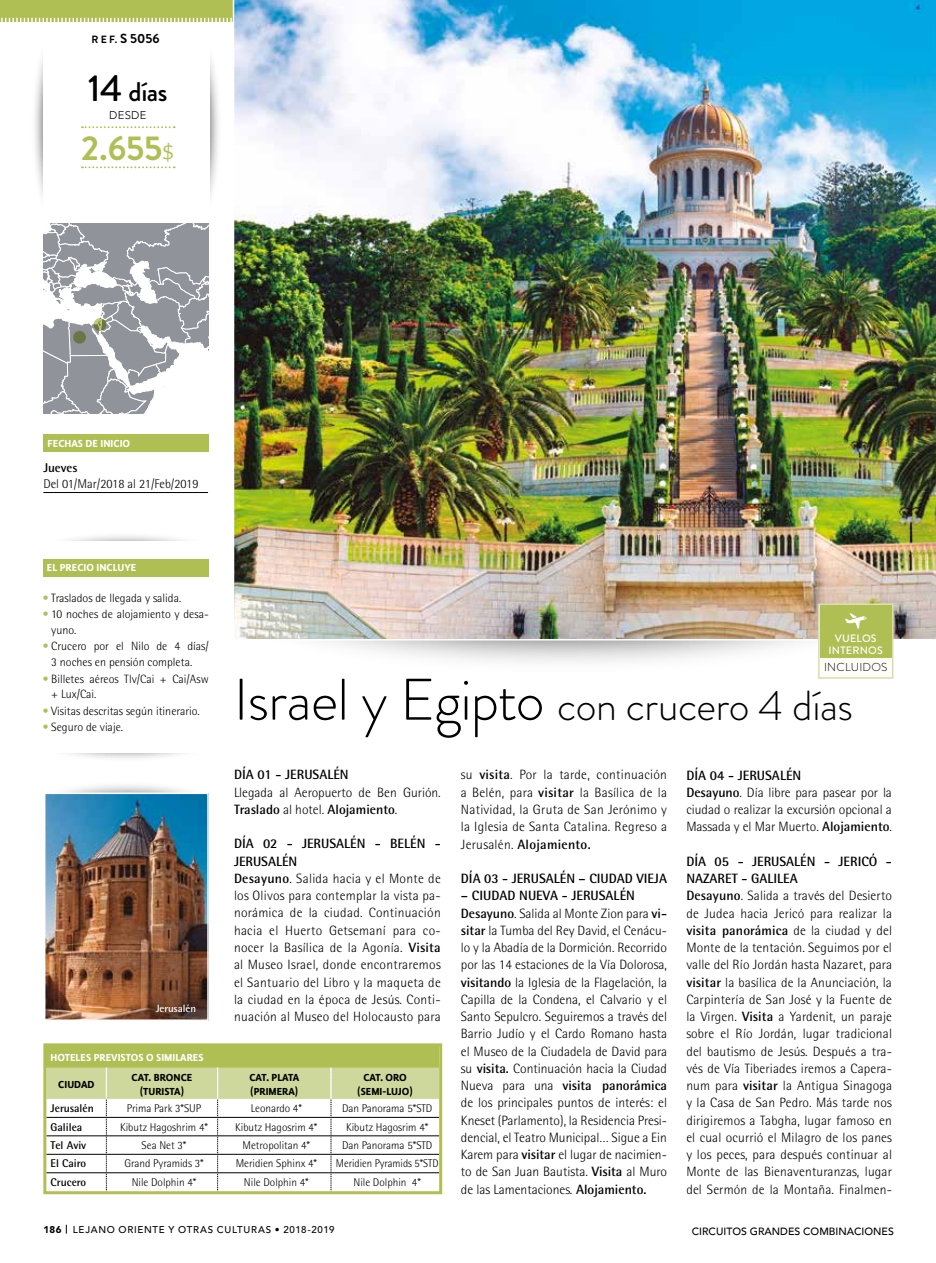
<style>
.page{position:relative;width:936px;height:1263px;background:#fff}
.page>*{position:absolute;margin:0;border:0;box-sizing:border-box;transform-origin:0 0}
.t1{font:300 42px "Brandon Grotesque";letter-spacing:-.015em;color:#000}
.t2{font:700 34.5px "Brandon Grotesque";color:#b0bf54}
.t3{font:500 27px "Brandon Grotesque";color:#000}
.t4{font:300 13.5px/17.2px "Rotis Semi Sans Std";letter-spacing:.01em;color:#000}
.t5{font:700 13.5px "Rotis Semi Sans Std";color:#000}
.t6{font:700 13.2px "Brandon Grotesque";color:#000}
.t7{font:300 12.75px "Rotis Semi Sans Std";color:#000}
.t8{font:700 12.75px "Rotis Semi Sans Std";color:#000}
.t9{font:300 12px/15.8px "Rotis Semi Sans Std";color:#000}
.t10{font:700 12px/14.4px "Lemon Sans Rnd";color:#000;text-align:center}
.t11{font:700 12px "Lemon Sans Rnd";color:#fff}
.t12{font:300 11.55px "Brandon Grotesque";letter-spacing:.02em;color:#000}
.t13{font:300 11.25px "Rotis Semi Sans Std";color:#000}
.t14{font:700 11.25px "Rotis Semi Sans Std";color:#000}
.t15{font:300 11.25px "Rotis Semi Sans Std";color:#000;scale:.96 1}
.t16{font:300 11.1px "Avenir LT Std";letter-spacing:.03em;color:#000}
.t17{font:500 10.65px/11.9px "Brandon Grotesque";letter-spacing:.02em;color:#fff;text-align:center}
.t18{font:500 10.5px "Avenir";color:#000}
.t19{font:700 10.5px "Rotis Semi Sans Std";color:#fff}
.t20{font:500 9.75px "Avenir LT Std";letter-spacing:.07em;color:#000}
.s1{font-size:10.5px}
.s2{font-size:37.5px}
.s3{font-family:"Chaparral Pro";font-weight:400;font-size:24.3px}
.s4{color:#b0bf54}
.s5{font-size:58.5px}
.s6{font-weight:700}
.s7{font-weight:900}
</style>
<div class="page">
<svg style="left:0;top:0;width:233px;height:22px;background:#b5c360"></svg>
<svg style="left:29px;top:35px;width:35px;height:184px"></svg>
<div style="left:43px;top:35px;width:50px;height:184px;background:#fff"></div>
<svg style="left:188px;top:35px;width:36px;height:184px"></svg>
<div style="left:159px;top:35px;width:50px;height:184px;background:#fff"></div>
<svg style="left:82px;top:126px;width:93px;height:2px"></svg>
<svg style="left:82px;top:166px;width:93px;height:2px"></svg>
<svg style="left:233px;top:575px;width:660px;height:105px"></svg>
<img style="left:233px;top:0;width:702px;height:640px">
<hr style="left:43px;top:492px;width:165px;height:1px;background:#000">
<div style="left:43px;top:434px;width:166px;height:18px;background:#b0bf54"></div>
<svg style="left:34px;top:728px;width:184px;height:35px"></svg>
<svg style="left:34px;top:530px;width:184px;height:35px"></svg>
<div style="left:34px;top:542px;width:184px;height:211px;background:#fff"></div>
<div style="left:43px;top:558px;width:166px;height:18px;background:#b0bf54"></div>
<div style="left:46px;top:1046px;width:393px;height:21px;background:#b0bf54"></div>
<svg style="left:47px;top:1067px;width:391px;height:123px"></svg>
<div style="left:43px;top:1043px;width:399px;height:151px;border:3px solid #b0bf54"></div>
<svg style="left:42px;top:779px;width:167px;height:31px"></svg>
<img style="left:47px;top:795px;width:159px;height:223px">
<div style="left:44px;top:792px;width:165px;height:229px;border:2px solid #fff"></div>
<svg style="left:43px;top:223px;width:166px;height:191px"></svg>
<svg style="left:93px;top:318px;width:13px;height:13px"></svg>
<svg style="left:73px;top:331px;width:13px;height:13px"></svg>
<div style="left:818px;top:603px;width:75px;height:76px;background:#fffdf8;border:2px solid #d7dead"></div>
<div style="left:819px;top:605px;width:72px;height:53px;background:#b0bf54"></div>
<svg style="left:845px;top:613px;width:21px;height:16px"></svg>
<p class="t6" style="left:91px;top:29px;width:69px"><span class="s1">R E F.</span> S 5056</p>
<h3 class="t3" style="left:88px;top:73px;width:81px"><span class="s2">14</span> días</h3>
<p class="t16" style="left:109px;top:109px;width:39px">DESDE</p>
<h2 class="t2" style="left:81px;top:124px;width:95px">2.655<span class="s3">$</span></h2>
<p class="t11" style="left:48px;top:437px;width:84px">FECHAS DE INICIO</p>
<p class="t8" style="left:43px;top:459px;width:36px">Jueves</p>
<p class="t7" style="left:43px;top:476px;width:157px">Del 01/Mar/2018 al 21/Feb/2019</p>
<p class="t11" style="left:47px;top:561px;width:91px">EL PRECIO INCLUYE</p>
<p class="t9" style="left:43px;top:590px;width:140px"><span class="s4">•</span> Traslados de llegada y salida.</p>
<p class="t9" style="left:51px;top:606px;width:159px;text-indent:-9px"><span class="s4">•</span> 10 noches de alojamiento y desa&shy;yuno.</p>
<p class="t9" style="left:51px;top:638px;width:159px;text-indent:-9px"><span class="s4">•</span> Crucero por el Nilo de 4 días/<br>3 noches en pensión completa.</p>
<p class="t9" style="left:51px;top:671px;width:159px;text-indent:-9px"><span class="s4">•</span> Billetes aéreos Tlv/Cai + Cai/Asw + Lux/Cai.</p>
<p class="t9" style="left:43px;top:703px;width:159px"><span class="s4">•</span> Visitas descritas según itinerario.</p>
<p class="t9" style="left:43px;top:719px;width:82px"><span class="s4">•</span> Seguro de viaje.</p>
<p class="t17" style="left:828px;top:632px;width:56px">VUELOS<br>INTERNOS</p>
<p class="t12" style="left:824px;top:659px;width:65px">INCLUIDOS</p>
<h1 class="t1" style="left:233px;top:676px;width:621px"><span class="s5">Israel y Egipto</span> con crucero 4 días</h1>
<p class="t19" style="left:156px;top:1002px;width:42px">Jerusalén</p>
<p class="t5" style="left:234px;top:766px;width:116px">DÍA 01 - JERUSALÉN</p>
<p class="t4" style="left:234px;top:783px;width:208px">Llegada al Aeropuerto de Ben Gurión.<br><span class="s6">Traslado</span> al hotel. <span class="s6">Alojamiento</span>.</p>
<p class="t4" style="left:234px;top:835px;width:208px"><span class="s6">DÍA 02 - JERUSALÉN - BELÉN - JERUSALÉN<br>Desayuno</span>. Salida hacia y el Monte de los Olivos para contemplar la vista pa&shy;norámica de la ciudad. Continuación hacia el Huerto Getsemaní para co&shy;nocer la Basílica de la Agonía. <span class="s6">Visita </span>al Museo Israel, donde encontraremos el Santuario del Libro y la maqueta de la ciudad en la época de Jesús. Conti&shy;nuación al Museo del Holocausto para</p>
<p class="t11" style="left:51px;top:1050px;width:154px">HOTELES PREVISTOS O SIMILARES</p>
<p class="t10" style="left:58px;top:1077px;width:38px">CIUDAD</p>
<p class="t10" style="left:132px;top:1070px;width:62px">CAT. BRONCE (TURISTA)</p>
<p class="t10" style="left:249px;top:1070px;width:51px;text-align:left">CAT. PLATA (PRIMERA)</p>
<p class="t10" style="left:357px;top:1070px;width:56px">CAT. ORO (SEMI-LUJO)</p>
<p class="t14" style="left:51px;top:1101px;width:45px">Jerusalén</p>
<p class="t13" style="left:127px;top:1102px;width:76px">Prima Park 3*SUP</p>
<p class="t13" style="left:251px;top:1102px;width:53px">Leonardo 4*</p>
<p class="t13" style="left:342px;top:1102px;width:92px">Dan Panorama 5*STD</p>
<p class="t14" style="left:51px;top:1120px;width:33px">Galilea</p>
<p class="t13" style="left:120px;top:1120px;width:89px">Kibutz Hagoshrim 4*</p>
<p class="t13" style="left:235px;top:1120px;width:84px">Kibutz Hagosrim 4*</p>
<p class="t13" style="left:346px;top:1120px;width:84px">Kibutz Hagosrim 4*</p>
<p class="t14" style="left:51px;top:1138px;width:37px">Tel Aviv</p>
<p class="t13" style="left:142px;top:1139px;width:46px">Sea Net 3*</p>
<p class="t13" style="left:242px;top:1139px;width:69px">Metropolitan 4*</p>
<p class="t13" style="left:342px;top:1139px;width:92px">Dan Panorama 5*STD</p>
<p class="t14" style="left:51px;top:1157px;width:37px">El Cairo</p>
<p class="t13" style="left:124px;top:1157px;width:81px">Grand Pyramids 3*</p>
<p class="t13" style="left:236px;top:1157px;width:83px">Meridien Sphinx 4*</p>
<p class="t15" style="left:336px;top:1157px;width:109px">Meridien Pyramids 5*STD</p>
<p class="t14" style="left:51px;top:1175px;width:37px">Crucero</p>
<p class="t13" style="left:132px;top:1176px;width:66px">Nile Dolphin 4*</p>
<p class="t13" style="left:244px;top:1176px;width:66px">Nile Dolphin 4*</p>
<p class="t13" style="left:353px;top:1176px;width:69px">Nile Dolphin 4*</p>
<p class="t4" style="left:461px;top:766px;width:207px;text-align:justify">su <span class="s6">visita</span>. Por la tarde, continuación a Belén, para <span class="s6">visitar</span> la Basílica de la Natividad, la Gruta de San Jerónimo y la Iglesia de Santa Catalina. Regreso a Jerusalén. <span class="s6">Alojamiento.</span></p>
<p class="t5" style="left:461px;top:870px;width:207px">DÍA 03 - JERUSALÉN – CIUDAD VIEJA</p>
<p class="t4" style="left:461px;top:887px;width:208px"><span class="s6">– CIUDAD NUEVA - JERUSALÉN Desayuno</span>. Salida al Monte Zion para <span class="s6">vi&shy;sitar</span> la Tumba del Rey David, el Cenácu&shy;lo y la Abadía de la Dormición. Recorrido por las 14 estaciones de la Vía Dolorosa, <span class="s6">visitando</span> la Iglesia de la Flagelación, la Capilla de la Condena, el Calvario y el Santo Sepulcro. Seguiremos a través del Barrio Judío y el Cardo Romano hasta el Museo de la Ciudadela de David para su <span class="s6">visita.</span> Continuación hacia la Ciudad Nueva para una <span class="s6">visita panorámica </span>de los principales puntos de interés: el Kneset (Parlamento), la Residencia Presi&shy;dencial, el Teatro Municipal… Sigue a Ein Karem para <span class="s6">visitar</span> el lugar de nacimien&shy;to de San Juan Bautista. <span class="s6">Visita</span> al Muro de las Lamentaciones. <span class="s6">Alojamiento.</span></p>
<p class="t4" style="left:686px;top:766px;width:207px"><span class="s6">DÍA 04 - JERUSALÉN<br>Desayuno</span>. Día libre para pasear por la ciudad o realizar la excursión opcional a Massada y el Mar Muerto. <span class="s6">Alojamiento</span>.</p>
<p class="t4" style="left:686px;top:853px;width:207px"><span class="s6">DÍA 05 - JERUSALÉN - JERICÓ - NAZARET - GALILEA<br>Desayuno</span>. Salida a través del Desierto de Judea hacia Jericó para realizar la <span class="s6">visita panorámica</span> de la ciudad y del Monte de la tentación. Seguimos por el valle del Río Jordán hasta Nazaret, para <span class="s6">visitar</span> la basílica de la Anunciación, la Carpintería de San José y la Fuente de la Virgen. <span class="s6">Visita</span> a Yardenit, un paraje sobre el Río Jordán, lugar tradicional del bautismo de Jesús. Después a tra&shy;vés de Vía Tiberiades iremos a Capera&shy;num para <span class="s6">visitar</span> la Antigua Sinagoga y la Casa de San Pedro. Más tarde nos dirigiremos a Tabgha, lugar famoso en el cual ocurrió el Milagro de los panes y los peces, para después continuar al Monte de las Bienaventuranzas, lugar del Sermón de la Montaña. Finalmen-</p>
<p class="t20" style="left:43px;top:1224px;width:293px"><span class="s7">186</span> LEJANO ORIENTE Y OTRAS CULTURAS • 2018-2019</p>
<p class="t18" style="left:691px;top:1222px;width:203px">CIRCUITOS GRANDES COMBINACIONES</p>
</div>
